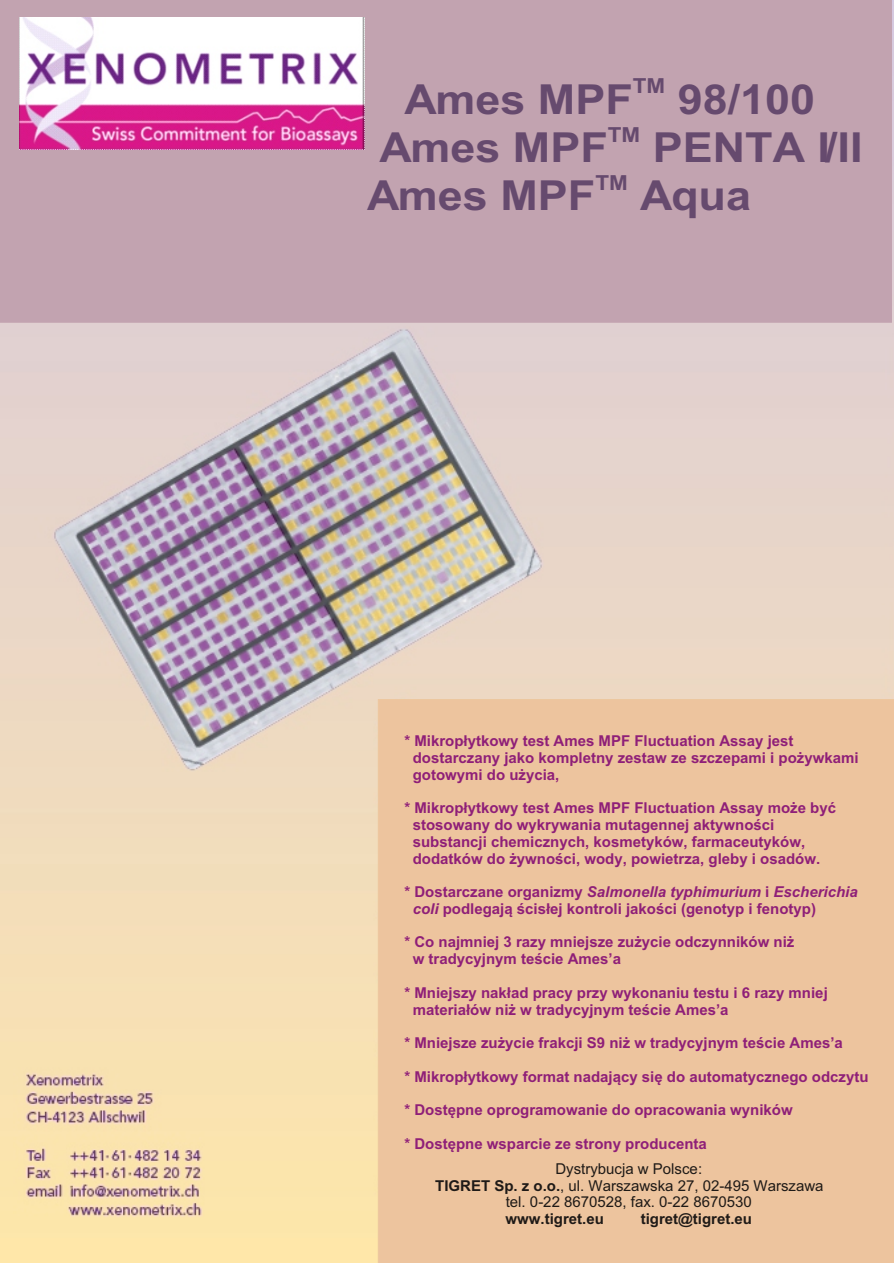
<style>
.page{position:relative;width:894px;height:1263px;background:#fff}
.page>*{position:absolute;margin:0;border:0;box-sizing:border-box;transform-origin:0 0}
.t1{font:700 41.4px "Arial CE";color:#664a6e;scale:1.09 1}
.t2{font:700 20.7px "Arial CE";color:#664a6e;scale:1.09 1}
.t3{font:700 15px/16.8px "Arial CE";color:#8f1f78}
.t4{font:15px/16.8px "Arial CE";color:#1f1a17;text-align:center}
.t5{font:700 15px "Arial CE";color:#1f1a17}
.s1{font-style:italic}
.s2{font-weight:700}
</style>
<div class="page">
<img style="left:0;top:0;width:894px;height:1263px">
<div style="left:378px;top:699px;width:516px;height:564px;background:#edc49e"></div>
<div style="left:0;top:0;width:892px;height:322px;background:#c2a3b0"></div>
<img style="left:20px;top:18px;width:344px;height:131px">
<h2 class="t2" style="left:633px;top:78px;width:31px">TM</h2>
<h1 class="t1" style="left:405px;top:84px;width:378px">Ames MPF 98/100</h1>
<h2 class="t2" style="left:608px;top:126px;width:31px">TM</h2>
<h1 class="t1" style="left:380px;top:132px;width:445px">Ames MPF PENTA I/II</h1>
<h2 class="t2" style="left:595px;top:175px;width:31px">TM</h2>
<h1 class="t1" style="left:367px;top:180px;width:354px">Ames MPF Aqua</h1>
<p class="t3" style="left:413px;top:734px;width:447px;text-indent:-8px">* Mikrop³ytkowy test Ames MPF Fluctuation Assay jest dostarczany jako kompletny zestaw ze szczepami i po¿ywkami gotowymi do u¿ycia,</p>
<p class="t3" style="left:413px;top:801px;width:425px;text-indent:-8px">* Mikrop³ytkowy test Ames MPF Fluctuation Assay mo¿e byæ stosowany do wykrywania mutagennej aktywnoœci substancji chemicznych, kosmetyków, farmaceutyków, dodatków do ¿ywnoœci, wody, powietrza, gleby i osadów.</p>
<p class="t3" style="left:413px;top:885px;width:447px;text-indent:-8px">* Dostarczane organizmy <span class="s1">Salmonella typhimurium</span> i <span class="s1">Escherichia coli</span> podlegaj¹ œcis³ej kontroli jakoœci (genotyp i fenotyp)</p>
<p class="t3" style="left:413px;top:935px;width:383px;text-indent:-8px">* Co najmniej 3 razy mniejsze zu¿ycie odczynników ni¿ w tradycyjnym teœcie Ames’a</p>
<p class="t3" style="left:413px;top:985px;width:417px;text-indent:-8px">* Mniejszy nak³ad pracy przy wykonaniu testu i 6 razy mniej materia³ów ni¿ w tradycyjnym teœcie Ames’a</p>
<p class="t3" style="left:404px;top:1036px;width:440px">* Mniejsze zu¿ycie frakcji S9 ni¿ w tradycyjnym teœcie Ames’a</p>
<p class="t3" style="left:404px;top:1069px;width:466px">* Mikrop³ytkowy format nadaj¹cy siê do automatycznego odczytu</p>
<p class="t3" style="left:404px;top:1103px;width:390px">* Dostêpne oprogramowanie do opracowania wyników</p>
<p class="t3" style="left:404px;top:1136px;width:304px">* Dostêpne wsparcie ze strony producenta</p>
<p class="t4" style="left:435px;top:1161px;width:390px">Dystrybucja w Polsce:<br><span class="s2">TIGRET Sp. z o.o.</span>, ul. Warszawska 27, 02-495 Warszawa tel. 0-22 8670528, fax. 0-22 8670530</p>
<p class="t5" style="left:506px;top:1213px;width:100px">www.tigret.eu</p>
<p class="t5" style="left:641px;top:1213px;width:113px">tigret@tigret.eu</p>
</div>
